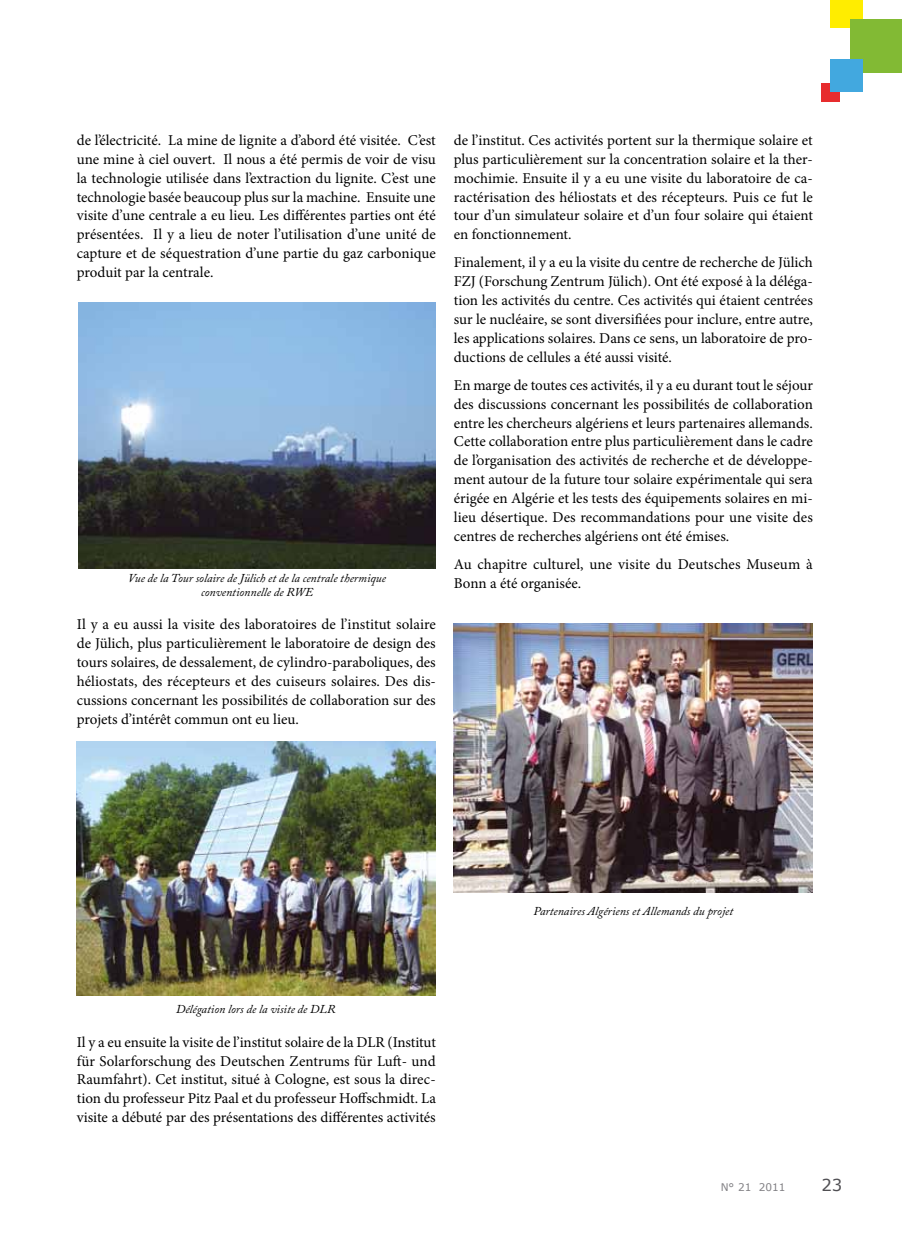
<style>
.page{position:relative;width:902px;height:1246px;background:#fff}
.page>*{position:absolute;margin:0;border:0;box-sizing:border-box;transform-origin:0 0}
.t1{font:16.5px "Verdana";color:#504f53}
.t2{font:15px/18.9px "Minion Pro";color:#000;text-align:justify}
.t3{font:italic 12px/14.4px "Adobe Caslon Pro";color:#000;text-align:center}
.t4{font:10.5px "Verdana";color:#818084}
</style>
<div class="page">
<div style="left:830px;top:0;width:33px;height:27px;background:#ffed00"></div>
<div style="left:850px;top:20px;width:51px;height:53px;background:#82ba34"></div>
<div style="left:821px;top:83px;width:19px;height:19px;background:#e72c2e"></div>
<div style="left:830px;top:59px;width:33px;height:33px;background:#42a8df"></div>
<img style="left:78px;top:302px;width:358px;height:266px">
<img style="left:76px;top:741px;width:359px;height:255px">
<img style="left:454px;top:624px;width:358px;height:269px">
<p class="t2" style="left:77px;top:131px;width:360px">de l’électricité. La mine de lignite a d’abord été visitée. C’est une mine à ciel ouvert. Il nous a été permis de voir de visu la technologie utilisée dans l’extraction du lignite. C’est une technologie basée beaucoup plus sur la machine. Ensuite une visite d’une centrale a eu lieu. Les différentes parties ont été présentées. Il y a lieu de noter l’utilisation d’une unité de capture et de séquestration d’une partie du gaz carbonique produit par la centrale.</p>
<p class="t3" style="left:128px;top:570px;width:259px">Vue de la Tour solaire de Jülich et de la centrale thermique conventionnelle de RWE</p>
<p class="t2" style="left:77px;top:615px;width:360px">Il y a eu aussi la visite des laboratoires de l’institut solaire de Jülich, plus particulièrement le laboratoire de design des tours solaires, de dessalement, de cylindro-paraboliques, des héliostats, des récepteurs et des cuiseurs solaires. Des dis&shy;cussions concernant les possibilités de collaboration sur des projets d’intérêt commun ont eu lieu.</p>
<p class="t2" style="left:454px;top:131px;width:360px">de l’institut. Ces activités portent sur la thermique solaire et plus particulièrement sur la concentration solaire et la ther&shy;mochimie. Ensuite il y a eu une visite du laboratoire de ca&shy;ractérisation des héliostats et des récepteurs. Puis ce fut le tour d’un simulateur solaire et d’un four solaire qui étaient en fonctionnement.</p>
<p class="t2" style="left:454px;top:253px;width:360px">Finalement, il y a eu la visite du centre de recherche de Jülich FZJ (Forschung Zentrum Jülich). Ont été exposé à la déléga&shy;tion les activités du centre. Ces activités qui étaient centrées sur le nucléaire, se sont diversifiées pour inclure, entre autre, les applications solaires. Dans ce sens, un laboratoire de pro&shy;ductions de cellules a été aussi visité.</p>
<p class="t2" style="left:454px;top:375px;width:361px">En marge de toutes ces activités, il y a eu durant tout le séjour des discussions concernant les possibilités de collaboration entre les chercheurs algériens et leurs partenaires allemands.<br>Cette collaboration entre plus particulièrement dans le cadre de l’organisation des activités de recherche et de développe&shy;ment autour de la future tour solaire expérimentale qui sera érigée en Algérie et les tests des équipements solaires en mi&shy;lieu désertique. Des recommandations pour une visite des centres de recherches algériens ont été émises.</p>
<p class="t2" style="left:454px;top:555px;width:360px">Au chapitre culturel, une visite du Deutsches Museum à<br>Bonn a été organisée.</p>
<p class="t3" style="left:176px;top:1002px;width:161px">Délégation lors de la visite de DLR</p>
<p class="t2" style="left:77px;top:1032px;width:361px">Il y a eu ensuite la visite de l’institut solaire de la DLR (Institut für Solarforschung des Deutschen Zentrums für Luft- und Raumfahrt). Cet institut, situé à Cologne, est sous la direc&shy;tion du professeur Pitz Paal et du professeur Hoffschmidt. La visite a débuté par des présentations des différentes activités</p>
<p class="t3" style="left:533px;top:903px;width:201px">Partenaires Algériens et Allemands du projet</p>
<p class="t4" style="left:720px;top:1180px;width:66px">N° 21 2011</p>
<p class="t1" style="left:821px;top:1174px;width:22px">23</p>
</div>
